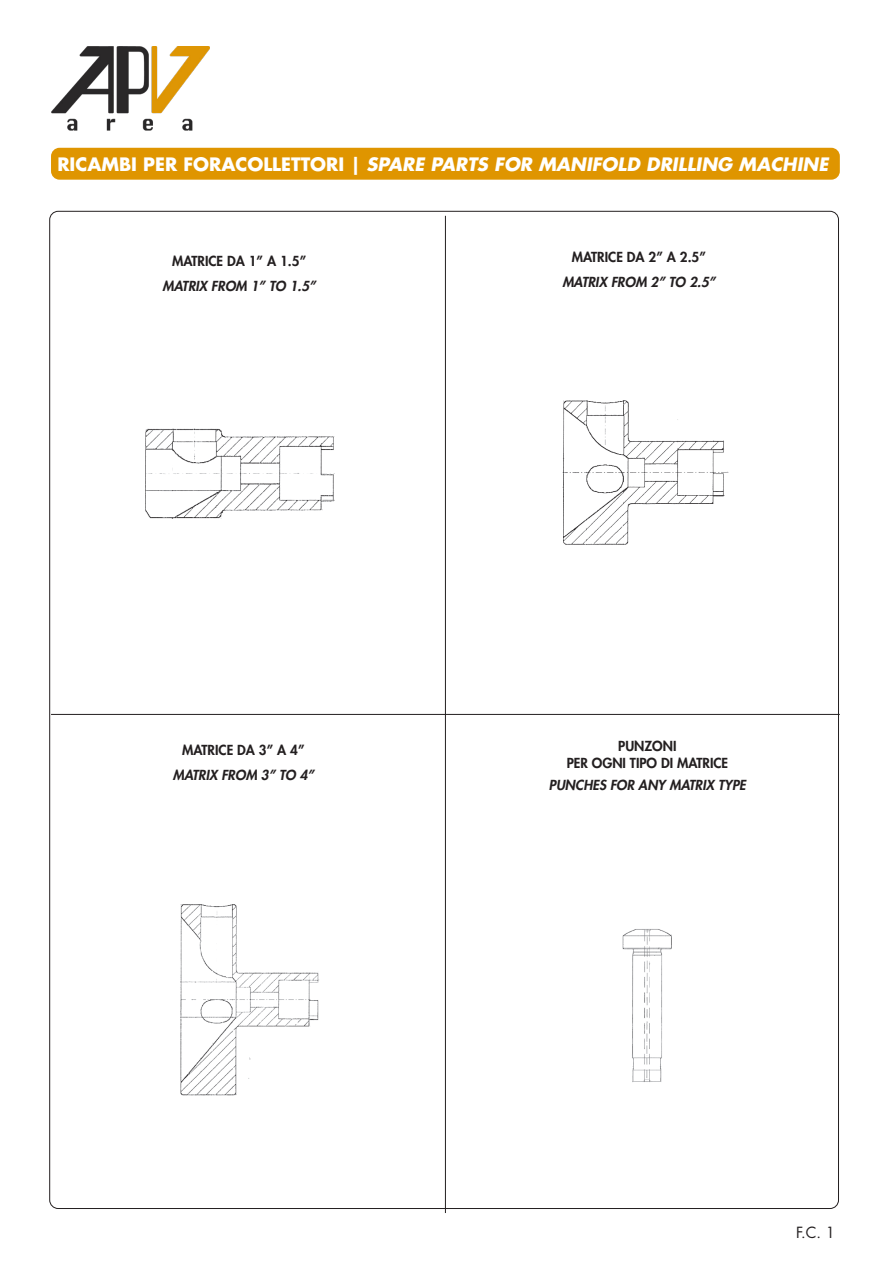
<style>
.page{position:relative;width:893px;height:1263px;background:#fff}
.page>*{position:absolute;margin:0;border:0;box-sizing:border-box;transform-origin:0 0}
.t1{font:italic 700 18px "Futura Std";color:#fff}
.t2{font:15px "Futura Std";color:#231f20}
.t3{font:italic 800 13.5px "Futura Std";color:#231f20}
.t4{font:800 13.5px/16.5px "Futura Std";color:#231f20;text-align:center}
.s1{font-style:normal}
</style>
<div class="page">
<div style="left:51px;top:148px;width:789px;height:32px;background:#df9500;border-radius:9px"></div>
<img style="left:622px;top:929px;width:50px;height:153px">
<img style="left:180px;top:904px;width:139px;height:192px">
<img style="left:562px;top:400px;width:167px;height:145px">
<img style="left:145px;top:428px;width:190px;height:91px">
<hr style="left:445px;top:216px;width:1px;height:997px;background:#231f20">
<hr style="left:51px;top:714px;width:789px;height:1px;background:#231f20">
<img style="left:52px;top:47px;width:157px;height:84px">
<h1 class="t1" style="left:57px;top:152px;width:772px"><span class="s1">RICAMBI PER FORACOLLETTORI |</span> SPARE PARTS FOR MANIFOLD DRILLING MACHINE</h1>
<p class="t4" style="left:172px;top:253px;width:136px">MATRICE DA 1” A 1.5”</p>
<p class="t3" style="left:163px;top:278px;width:155px">MATRIX FROM 1” TO 1.5”</p>
<p class="t4" style="left:182px;top:742px;width:124px">MATRICE DA 3” A 4”</p>
<p class="t3" style="left:173px;top:767px;width:143px">MATRIX FROM 3” TO 4”</p>
<p class="t4" style="left:572px;top:249px;width:136px">MATRICE DA 2” A 2.5”</p>
<p class="t3" style="left:562px;top:273px;width:155px">MATRIX FROM 2” TO 2.5”</p>
<p class="t4" style="left:567px;top:738px;width:163px">PUNZONI<br>PER OGNI TIPO DI MATRICE</p>
<p class="t3" style="left:549px;top:776px;width:198px">PUNCHES FOR ANY MATRIX TYPE</p>
<p class="t2" style="left:796px;top:1222px;width:41px">F.C. 1</p>
</div>
